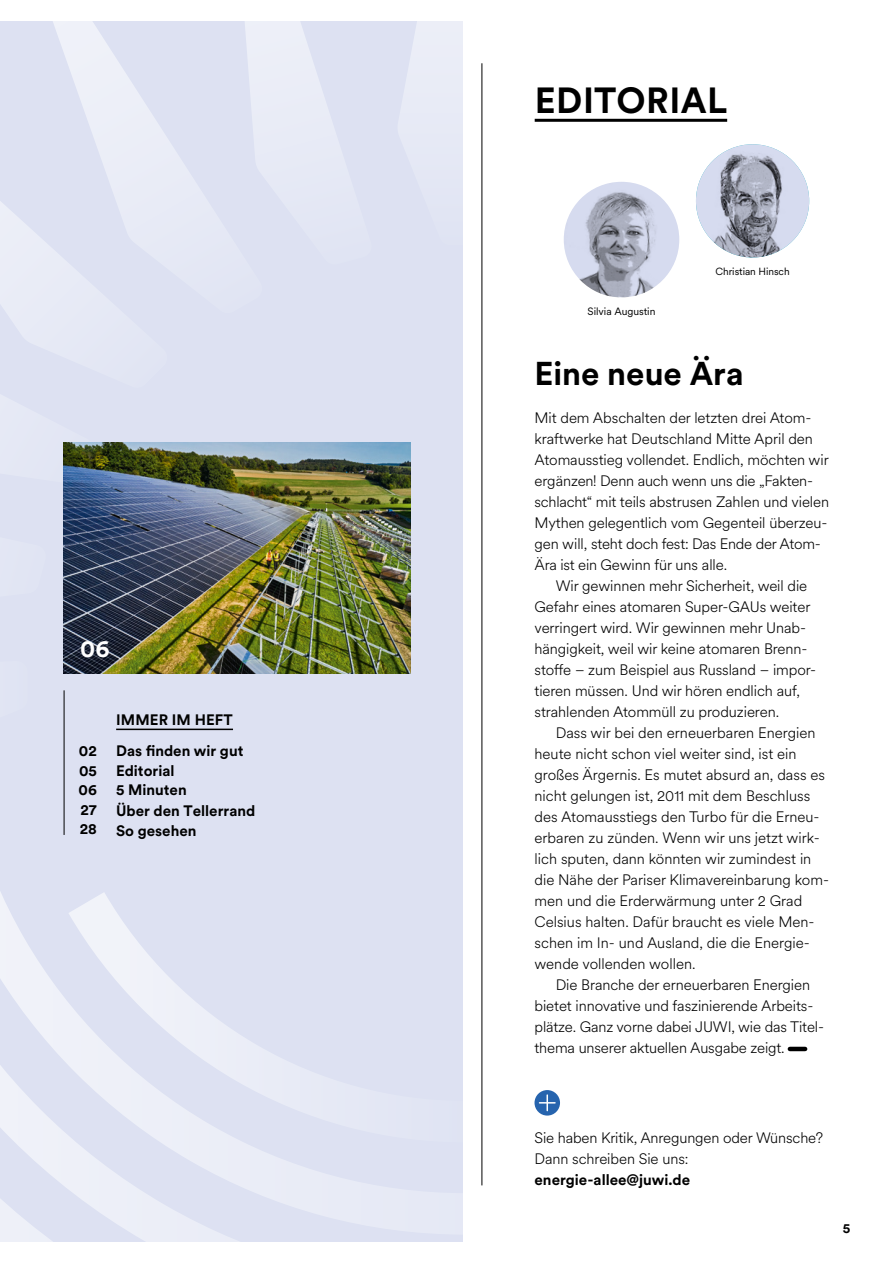
<style>
.page{position:relative;width:893px;height:1263px;background:#fff}
.page>*{position:absolute;margin:0;border:0;box-sizing:border-box;transform-origin:0 0}
.t1{font:700 36px "Circular XX";letter-spacing:.01em;color:#000}
.t2{font:700 32.7px "Circular XX";color:#000}
.t3{font:700 24px "Circular XX";color:#fff}
.t4{font:300 15px/21px "Circular XX";letter-spacing:-.005em;color:#000}
.t5{font:700 15px/19.5px "Circular XX";color:#000}
.t6{font:700 13.5px "Circular XX";color:#000}
.t7{font:10.5px "Circular XX";letter-spacing:-.005em;color:#000}
.t8{font:10.35px "Circular XX";letter-spacing:-.005em;color:#000}
</style>
<div class="page">
<div style="left:0;top:21px;width:463px;height:1221px;background:#dde1f2"></div>
<svg style="left:400px;top:21px;width:63px;height:92px"></svg>
<svg style="left:264px;top:21px;width:72px;height:132px"></svg>
<svg style="left:53px;top:21px;width:211px;height:188px"></svg>
<svg style="left:0;top:48px;width:168px;height:186px"></svg>
<svg style="left:0;top:234px;width:95px;height:373px"></svg>
<svg style="left:0;top:892px;width:361px;height:350px"></svg>
<hr style="left:482px;top:63px;width:1px;height:1122px;background:#000">
<hr style="left:535px;top:119px;width:192px;height:3px;background:#000">
<div style="left:534px;top:1090px;width:26px;height:25px;background:#2664ae;border-radius:50%"></div>
<svg style="left:539px;top:1095px;width:16px;height:15px"></svg>
<hr style="left:790px;top:1047px;width:15px;height:4px;background:#000">
<img style="left:64px;top:443px;width:347px;height:231px">
<hr style="left:116px;top:729px;width:117px;height:1px;background:#000">
<hr style="left:64px;top:690px;width:1px;height:145px;background:#000">
<img style="left:696px;top:144px;width:113px;height:113px;border-radius:57px">
<img style="left:564px;top:182px;width:115px;height:115px;border-radius:58px">
<h3 class="t3" style="left:80px;top:632px;width:31px">06</h3>
<p class="t5" style="left:116px;top:709px;width:118px">IMMER IM HEFT</p>
<p class="t5" style="left:79px;top:741px;width:20px;text-align:justify">02<br>05<br>06<br>27<br>28</p>
<p class="t5" style="left:116px;top:741px;width:129px">Das finden wir gut<br>Editorial<br>5 Minuten</p>
<p class="t5" style="left:116px;top:801px;width:141px">Über den Tellerrand<br>So gesehen</p>
<h1 class="t1" style="left:535px;top:75px;width:194px">EDITORIAL</h1>
<p class="t7" style="left:588px;top:304px;width:69px">Silvia Augustin</p>
<p class="t8" style="left:715px;top:264px;width:76px">Christian Hinsch</p>
<h2 class="t2" style="left:534px;top:350px;width:211px">Eine neue Ära</h2>
<p class="t4" style="left:534px;top:406px;width:296px">Mit dem Abschalten der letzten drei Atom&shy;kraftwerke hat Deutschland Mitte April den Atomausstieg vollendet. Endlich, möchten wir ergänzen! Denn auch wenn uns die „Fakten&shy;schlacht“ mit teils abstrusen Zahlen und vielen Mythen gelegentlich vom Gegenteil überzeu&shy;gen will, steht doch fest: Das Ende der Atom-Ära ist ein Gewinn für uns alle.</p>
<p class="t4" style="left:534px;top:574px;width:283px;text-indent:21px">Wir gewinnen mehr Sicherheit, weil die Gefahr eines atomaren Super-GAUs weiter verringert wird. Wir gewinnen mehr Unab&shy;hängigkeit, weil wir keine atomaren Brenn&shy;stoffe – zum Beispiel aus Russland – impor&shy;tieren müssen. Und wir hören endlich auf, strahlenden Atommüll zu produzieren.</p>
<p class="t4" style="left:534px;top:721px;width:296px;text-indent:21px">Dass wir bei den erneuerbaren Energien heute nicht schon viel weiter sind, ist ein großes Ärgernis. Es mutet absurd an, dass es nicht gelungen ist, 2011 mit dem Beschluss des Atomausstiegs den Turbo für die Erneu&shy;erbaren zu zünden. Wenn wir uns jetzt wirk&shy;lich sputen, dann könnten wir zumindest in die Nähe der Pariser Klimavereinbarung kom&shy;men und die Erderwärmung unter 2 Grad Celsius halten. Dafür braucht es viele Men&shy;schen im In- und Ausland, die die Energie&shy;wende vollenden wollen.</p>
<p class="t4" style="left:534px;top:973px;width:291px;text-indent:21px">Die Branche der erneuerbaren Energien bietet innovative und faszinierende Arbeits&shy;plätze. Ganz vorne dabei JUWI, wie das Titel&shy;thema unserer aktuellen Ausgabe zeigt.</p>
<p class="t4" style="left:534px;top:1127px;width:290px">Sie haben Kritik, Anregungen oder Wünsche?<br>Dann schreiben Sie uns:</p>
<p class="t5" style="left:534px;top:1170px;width:157px">energie-allee@juwi.de</p>
<p class="t6" style="left:843px;top:1219px;width:9px">5</p>
</div>
